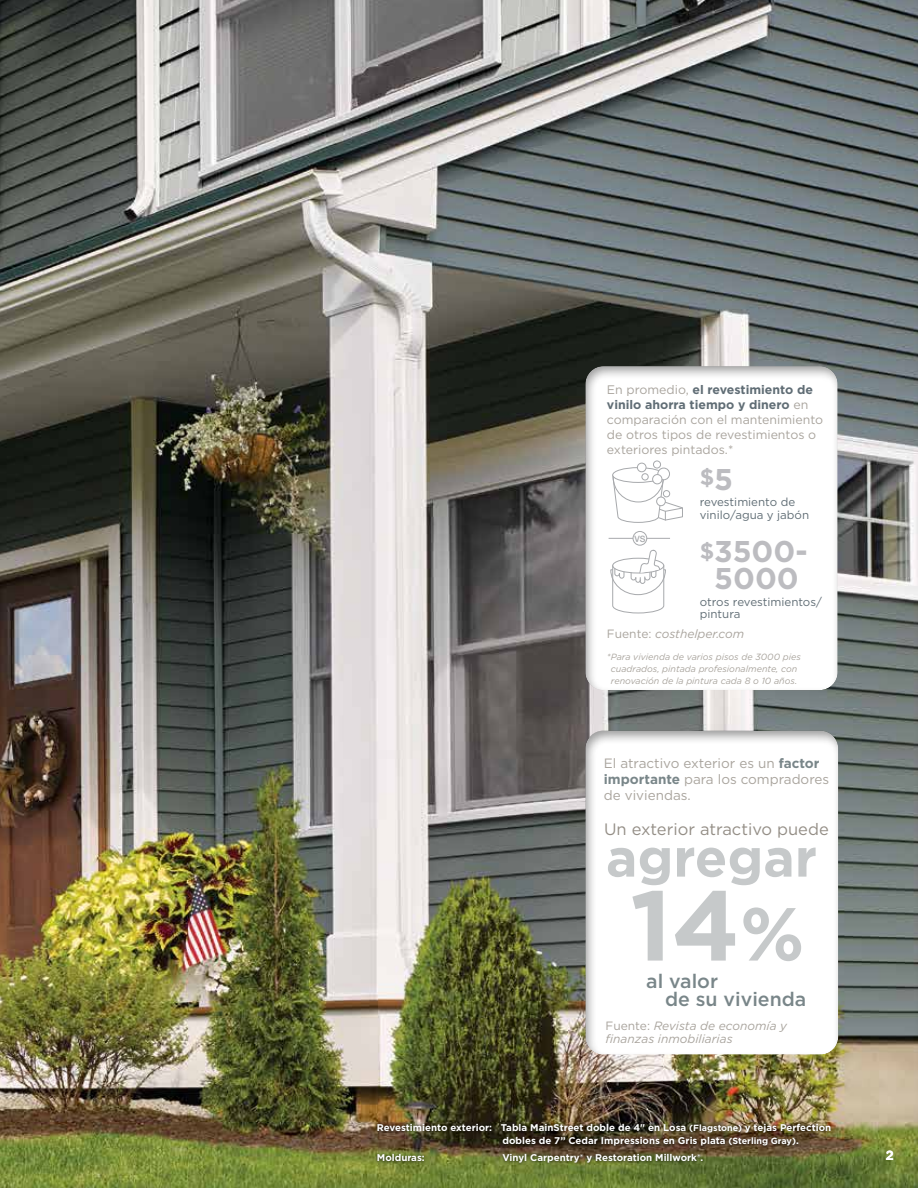
<style>
.page{position:relative;width:918px;height:1188px;background:#fff}
.page>*{position:absolute;margin:0;border:0;box-sizing:border-box;transform-origin:0 0}
.t1{font:700 99px "Gotham";color:#c6c9ca}
.t2{font:700 75px "Gotham";color:#c6c9ca}
.t3{font:700 53.25px "Gotham";color:#c6c9ca}
.t4{font:700 30px/27px "Gotham";color:#bcbcc0;text-align:center}
.t5{font:700 22.5px "Gotham";color:#bcbcc0}
.t6{font:500 19.5px "Gotham";color:#798689}
.t7{font:16.5px "Gotham";color:#948e86}
.t8{font:13.5px/16.2px "Gotham";color:#a9a49d}
.t9{font:700 13.5px "Swiss 721 BT";color:#fff}
.t10{font:12.3px/14.9px "Gotham";color:#a9a49d}
.t11{font:italic 12px/13.5px "Gotham";color:#a9a49d}
.t12{font:11.55px/12.8px "Gotham";color:#606d75}
.t13{font:700 9.75px/13.5px "Gotham";color:#fff}
.t14{font:italic 9px/12px "Gotham";color:#a9a49d;text-align:center}
.t15{font:500 8.7px "Helvetica Neue LT Std";color:#a7a9ac}
.s1{font-weight:700;color:#606d75}
.s2{font-size:30px}
.s3{font-size:22.5px}
.s4{font-style:normal}
.s5{font-weight:700;color:#798689}
.s6{font-size:9px}
</style>
<div class="page">
<img style="left:0;top:0;width:918px;height:1188px">
<div style="left:375px;top:1120px;width:458px;height:45px;background:#000;opacity:.75"></div>
<div style="left:583px;top:360px;width:255px;height:331px;background:#000;opacity:.4"></div>
<hr style="left:609px;top:538px;width:61px;height:1px;background:#a7a9ac">
<div style="left:613px;top:468px;width:51px;height:14px;background:#fff;border-radius:50%"></div>
<div style="left:612px;top:467px;width:52px;height:16px;border:1px solid #a7a9ac;border-radius:50%"></div>
<div style="left:653px;top:461px;width:8px;height:7px;background:#fff;border-radius:50%"></div>
<div style="left:653px;top:461px;width:8px;height:7px;border:1px solid #a7a9ac;border-radius:50%"></div>
<div style="left:637px;top:463px;width:9px;height:9px;background:#fff;border-radius:50%"></div>
<div style="left:637px;top:463px;width:9px;height:9px;border:1px solid #a7a9ac;border-radius:50%"></div>
<div style="left:658px;top:468px;width:12px;height:12px;background:#fff;border-radius:50%"></div>
<div style="left:658px;top:468px;width:12px;height:12px;border:1px solid #a7a9ac;border-radius:50%"></div>
<div style="left:633px;top:531px;width:14px;height:14px;background:#fff;border-radius:50%"></div>
<div style="left:633px;top:531px;width:14px;height:15px;border:1px solid #a7a9ac;border-radius:50%"></div>
<svg style="left:612px;top:474px;width:71px;height:49px"></svg>
<div style="left:642px;top:473px;width:7px;height:7px;border:1px solid #a7a9ac;border-radius:50%"></div>
<svg style="left:610px;top:550px;width:56px;height:64px"></svg>
<div style="left:580px;top:729px;width:259px;height:327px;background:#000;opacity:.4"></div>
<p class="t10" style="left:607px;top:382px;width:218px">En promedio, <span class="s1">el revestimiento de vinilo ahorra tiempo y dinero</span> en comparación con el mantenimiento de otros tipos de revestimientos o exteriores pintados.*</p>
<p class="t15" style="left:634px;top:534px;width:13px">VS</p>
<h3 class="t5" style="left:700px;top:462px;width:35px">$<span class="s2">5</span></h3>
<p class="t12" style="left:700px;top:495px;width:111px">revestimiento de vinilo/agua y jabón</p>
<h3 class="t4" style="left:700px;top:538px;width:109px"><span class="s3">$</span>3500-<br>5000</h3>
<p class="t12" style="left:700px;top:595px;width:124px">otros revestimientos/ pintura</p>
<p class="t11" style="left:607px;top:627px;width:139px"><span class="s4">Fuente:</span> costhelper.com</p>
<p class="t14" style="left:607px;top:650px;width:195px">*Para vivienda de varios pisos de 3000 pies cuadrados, pintada profesionalmente, con renovación de la pintura cada 8 o 10 años.</p>
<h3 class="t8" style="left:604px;top:754px;width:227px">El atractivo exterior es un <span class="s5">factor importante</span> para los compradores de viviendas.</h3>
<h3 class="t7" style="left:604px;top:819px;width:226px">Un exterior atractivo puede</h3>
<h3 class="t3" style="left:606px;top:822px;width:213px">agregar</h3>
<h1 class="t1" style="left:630px;top:860px;width:111px">14</h1>
<h3 class="t6" style="left:646px;top:968px;width:73px">al valor</h3>
<h2 class="t2" style="left:740px;top:884px;width:66px">%</h2>
<h3 class="t6" style="left:665px;top:987px;width:143px">de su vivienda</h3>
<p class="t11" style="left:606px;top:1018px;width:183px"><span class="s4">Fuente:</span> Revista de economía y finanzas inmobiliarias</p>
<p class="t13" style="left:502px;top:1121px;width:330px;text-indent:-126px">Revestimiento exterior: Tabla MainStreet doble de 4" en Losa <span class="s6">(Flagstone)</span> y tejas Perfection dobles de 7” Cedar Impressions en Gris plata <span class="s6">(Sterling Gray)</span>.</p>
<p class="t13" style="left:377px;top:1151px;width:49px">Molduras:</p>
<p class="t13" style="left:502px;top:1151px;width:202px">Vinyl Carpentry® y Restoration Millwork®.</p>
<h3 class="t9" style="left:886px;top:1147px;width:9px">2</h3>
</div>
